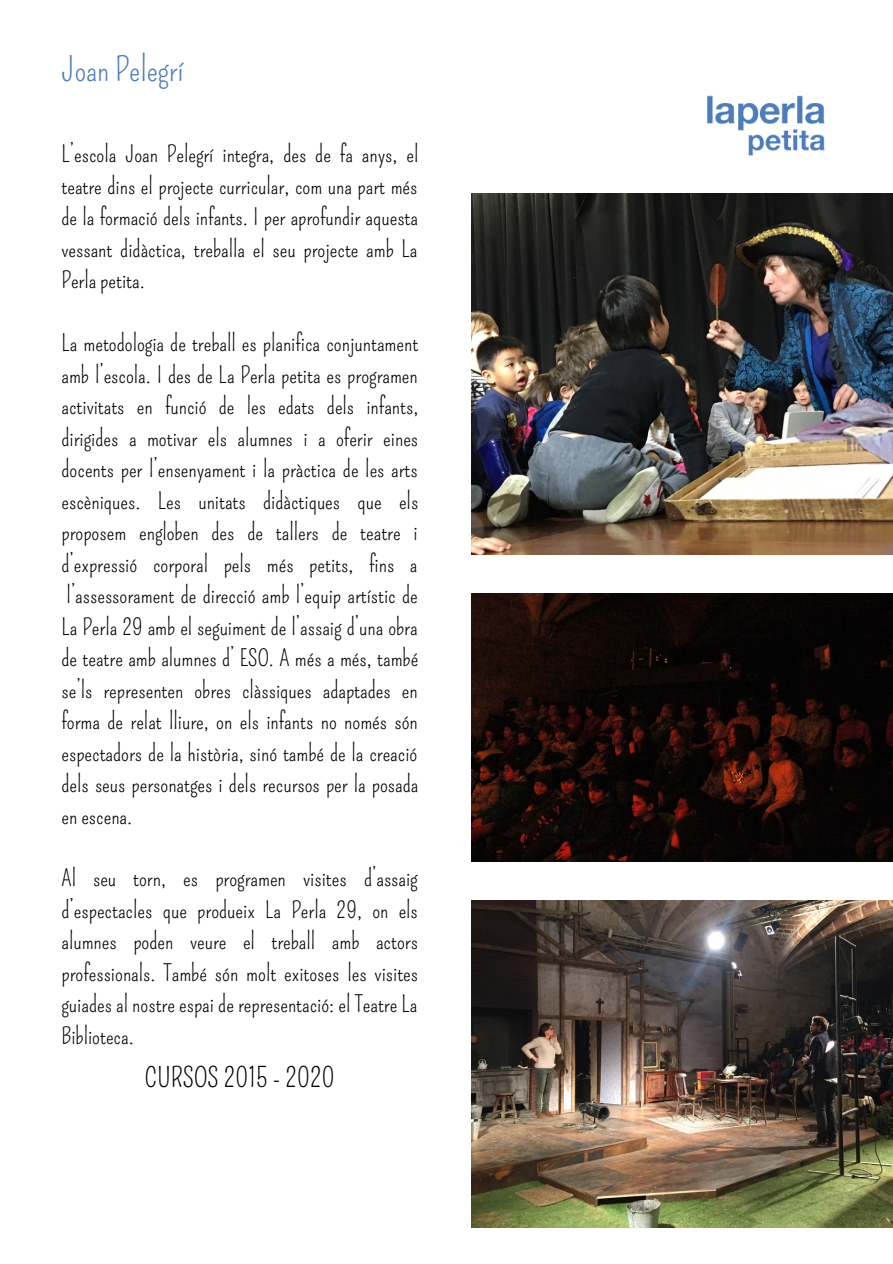
<style>
.page{position:relative;width:893px;height:1264px;background:#fff}
.page>*{position:absolute;margin:0;border:0;box-sizing:border-box;transform-origin:0 0}
.t1{font:33px "Pompiere";color:#4b7dbc}
.t2{font:26.85px "Pompiere";color:#000}
.t3{font:22.5px/31.5px "Pompiere";color:#000;text-align:justify}
</style>
<div class="page">
<img style="left:707px;top:95px;width:118px;height:61px">
<img style="left:471px;top:194px;width:421px;height:360px">
<img style="left:471px;top:594px;width:421px;height:267px">
<img style="left:471px;top:900px;width:421px;height:327px">
<h1 class="t1" style="left:61px;top:50px;width:123px">Joan Pelegrí</h1>
<p class="t3" style="left:61px;top:139px;width:358px">L’escola Joan Pelegrí integra, des de fa anys, el teatre dins el projecte curricular, com una part més de la formació dels infants. I per aprofundir aquesta vessant didàctica, treballa el seu projecte amb La Perla petita.</p>
<p class="t3" style="left:61px;top:328px;width:358px">La metodologia de treball es planifica conjuntament amb l’escola. I des de La Perla petita es programen activitats en funció de les edats dels infants, dirigides a motivar els alumnes i a oferir eines docents per l’ensenyament i la pràctica de les arts escèniques. Les unitats didàctiques que els proposem engloben des de tallers de teatre i d’expressió corporal pels més petits, fins a l’assessorament de direcció amb l’equip artístic de La Perla 29 amb el seguiment de l’assaig d’una obra de teatre amb alumnes d’ ESO. A més a més, també se’ls representen obres clàssiques adaptades en forma de relat lliure, on els infants no només són espectadors de la història, sinó també de la creació dels seus personatges i dels recursos per la posada en escena.</p>
<p class="t3" style="left:61px;top:863px;width:358px">Al seu torn, es programen visites d’assaig d’espectacles que produeix La Perla 29, on els alumnes poden veure el treball amb actors professionals. També són molt exitoses les visites guiades al nostre espai de representació: el Teatre La Biblioteca.</p>
<p class="t2" style="left:145px;top:1061px;width:191px">CURSOS 2015 - 2020</p>
</div>
